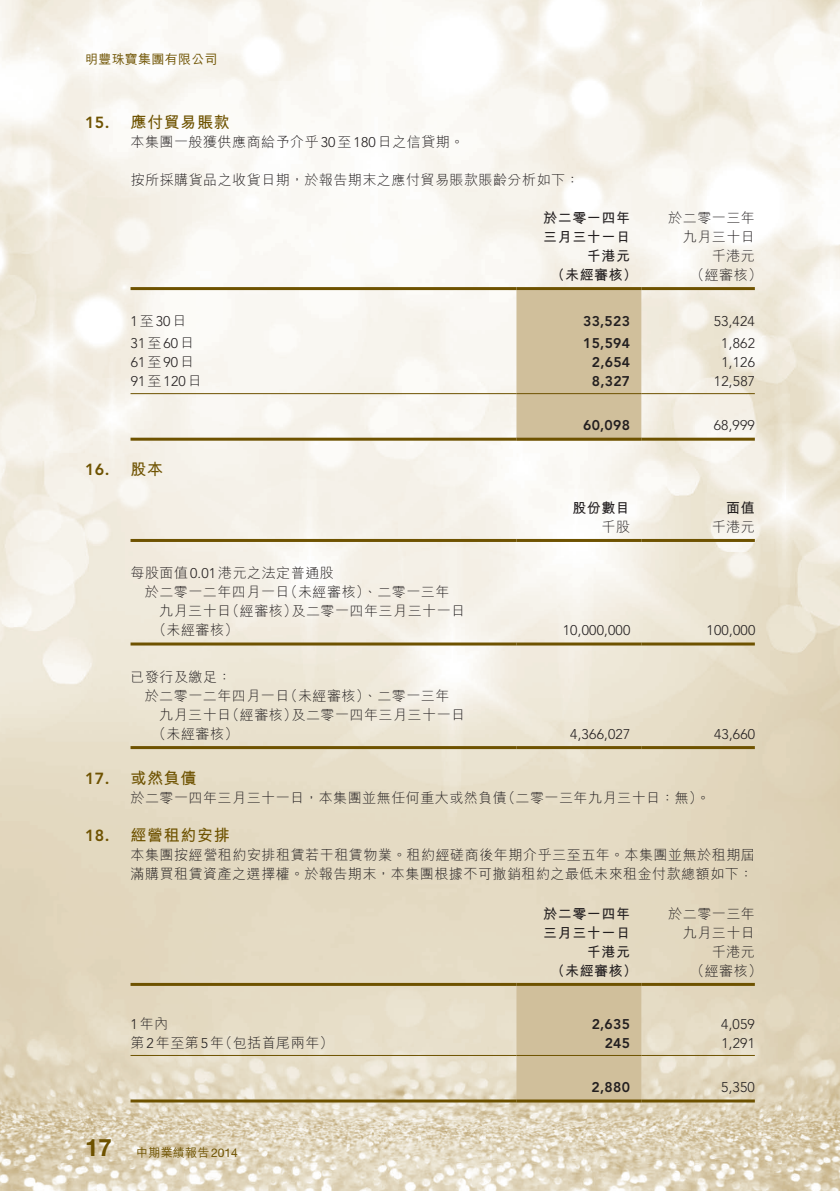
<style>
.page{position:relative;width:840px;height:1191px;background:#fff}
.page>*{position:absolute;margin:0;border:0;box-sizing:border-box;transform-origin:0 0}
.t1{font:700 24px "Helvetica Neue LT Std";color:#6e5200}
.t2{font:700 16px "M Hei HK";letter-spacing:.04em;color:#6e5200}
.t3{font:800 16px "Avenir LT Std";letter-spacing:.02em;color:#6e5200}
.t4{font:300 14px/19px "M Hei HK";letter-spacing:.035em;color:#231f20;text-align:right}
.t5{font:300 14px "Avenir LT Std";letter-spacing:.015em;color:#231f20}
.t6{font:700 14px/19px "M Hei HK";letter-spacing:.04em;color:#231f20}
.t7{font:800 14px "Avenir LT Std";letter-spacing:.02em;color:#231f20}
.t8{font:500 13px "M Hei HK";letter-spacing:.02em;color:#6e5200}
.t9{font:500 12px "M Hei HK";letter-spacing:.02em;color:#6e5200}
.s1{font-family:"Avenir LT Std"}
.s2{font-family:"M Hei HK"}
.s3{font-family:"Helvetica Neue LT Std";font-weight:400}
</style>
<div class="page">
<img style="left:0;top:0;width:839px;height:1191px">
<div style="left:516px;top:290px;width:125px;height:148px;background:#d0bf9b"></div>
<hr style="left:130px;top:287px;width:386px;height:3px;background:#6e5200">
<hr style="left:516px;top:287px;width:125px;height:3px;background:#6e5200">
<hr style="left:641px;top:287px;width:113px;height:3px;background:#6e5200">
<hr style="left:130px;top:393px;width:386px;height:1px;background:#6e5200">
<hr style="left:516px;top:393px;width:125px;height:1px;background:#6e5200">
<hr style="left:641px;top:393px;width:113px;height:1px;background:#6e5200">
<hr style="left:130px;top:438px;width:386px;height:3px;background:#6e5200">
<hr style="left:516px;top:438px;width:125px;height:3px;background:#6e5200">
<hr style="left:641px;top:438px;width:113px;height:3px;background:#6e5200">
<hr style="left:130px;top:539px;width:386px;height:3px;background:#6e5200">
<hr style="left:516px;top:539px;width:125px;height:3px;background:#6e5200">
<hr style="left:641px;top:539px;width:113px;height:3px;background:#6e5200">
<hr style="left:130px;top:642px;width:386px;height:3px;background:#6e5200">
<hr style="left:516px;top:642px;width:125px;height:3px;background:#6e5200">
<hr style="left:641px;top:642px;width:113px;height:3px;background:#6e5200">
<hr style="left:130px;top:746px;width:386px;height:3px;background:#6e5200">
<hr style="left:516px;top:746px;width:125px;height:3px;background:#6e5200">
<hr style="left:641px;top:746px;width:113px;height:3px;background:#6e5200">
<div style="left:516px;top:986px;width:125px;height:113px;background:#d0bf9b"></div>
<hr style="left:130px;top:983px;width:386px;height:3px;background:#6e5200">
<hr style="left:516px;top:983px;width:125px;height:3px;background:#6e5200">
<hr style="left:641px;top:983px;width:113px;height:3px;background:#6e5200">
<hr style="left:130px;top:1055px;width:386px;height:1px;background:#6e5200">
<hr style="left:516px;top:1055px;width:125px;height:1px;background:#6e5200">
<hr style="left:641px;top:1055px;width:113px;height:1px;background:#6e5200">
<hr style="left:130px;top:1099px;width:386px;height:3px;background:#6e5200">
<hr style="left:516px;top:1099px;width:125px;height:3px;background:#6e5200">
<hr style="left:641px;top:1099px;width:113px;height:3px;background:#6e5200">
<p class="t8" style="left:85px;top:50px;width:134px">明豐珠寶集團有限公司</p>
<p class="t3" style="left:85px;top:113px;width:26px">15.</p>
<p class="t3" style="left:85px;top:459px;width:26px">16.</p>
<p class="t3" style="left:85px;top:768px;width:26px">17.</p>
<p class="t3" style="left:85px;top:825px;width:26px">18.</p>
<h1 class="t1" style="left:85px;top:1133px;width:28px">17</h1>
<p class="t2" style="left:130px;top:110px;width:101px">應付貿易賬款</p>
<p class="t4" style="left:130px;top:132px;width:335px">本集團一般獲供應商給予介乎<span class="s1">30</span>至<span class="s1">180</span>日之信貸期。</p>
<p class="t4" style="left:131px;top:170px;width:450px">按所採購貨品之收貨日期，於報告期末之應付貿易賬款賬齡分析如下：</p>
<p class="t6" style="left:543px;top:207px;width:88px">於二零一四年三月三十一日</p>
<p class="t4" style="left:668px;top:208px;width:88px">於二零一三年九月三十日千港元</p>
<p class="t6" style="left:586px;top:245px;width:45px">千港元</p>
<p class="t5" style="left:130px;top:313px;width:57px">1<span class="s2">至</span>30<span class="s2">日</span></p>
<p class="t5" style="left:130px;top:335px;width:65px">31<span class="s2">至</span>60<span class="s2">日</span></p>
<p class="t5" style="left:131px;top:354px;width:65px">61<span class="s2">至</span>90<span class="s2">日</span></p>
<p class="t5" style="left:131px;top:373px;width:72px">91<span class="s2">至</span>120<span class="s2">日</span></p>
<p class="t2" style="left:130px;top:457px;width:34px">股本</p>
<p class="t4" style="left:284px;top:563px;width:167px;text-align:left;text-indent:-153px">每股面值<span class="s1">0.01</span>港元之法定普通股<br>（未經審核）、二零一三年</p>
<p class="t4" style="left:145px;top:582px;width:146px">於二零一二年四月一日</p>
<p class="t4" style="left:225px;top:601px;width:73px">（經審核）</p>
<p class="t4" style="left:159px;top:601px;width:74px">九月三十日</p>
<p class="t4" style="left:291px;top:601px;width:175px">及二零一四年三月三十一日</p>
<p class="t4" style="left:152px;top:620px;width:87px">（未經審核(</p>
<p class="t4" style="left:130px;top:667px;width:102px">已發行及繳足：</p>
<p class="t4" style="left:284px;top:686px;width:167px">（未經審核）、二零一三年</p>
<p class="t4" style="left:145px;top:686px;width:146px">於二零一二年四月一日</p>
<p class="t4" style="left:225px;top:705px;width:73px">（經審核）</p>
<p class="t4" style="left:159px;top:705px;width:74px">九月三十日</p>
<p class="t4" style="left:291px;top:705px;width:175px">及二零一四年三月三十一日</p>
<p class="t4" style="left:152px;top:724px;width:87px">（未經審核(</p>
<p class="t2" style="left:130px;top:766px;width:67px">或然負債</p>
<p class="t6" style="left:550px;top:264px;width:88px">（未經審核）</p>
<p class="t4" style="left:690px;top:265px;width:73px">（經審核(</p>
<p class="t7" style="left:582px;top:313px;width:48px">33,523</p>
<p class="t5" style="left:713px;top:313px;width:43px">53,424</p>
<p class="t7" style="left:583px;top:335px;width:48px">15,594</p>
<p class="t5" style="left:721px;top:335px;width:35px">1,862</p>
<p class="t7" style="left:591px;top:354px;width:40px">2,654</p>
<p class="t5" style="left:721px;top:354px;width:35px">1,126</p>
<p class="t7" style="left:591px;top:373px;width:40px">8,327</p>
<p class="t5" style="left:713px;top:373px;width:43px">12,587</p>
<p class="t7" style="left:582px;top:417px;width:48px">60,098</p>
<p class="t5" style="left:713px;top:417px;width:43px">68,999</p>
<p class="t6" style="left:572px;top:497px;width:59px">股份數目</p>
<p class="t6" style="left:725px;top:497px;width:30px">面值</p>
<p class="t4" style="left:601px;top:517px;width:30px">千股</p>
<p class="t4" style="left:711px;top:517px;width:45px">千港元</p>
<p class="t5" style="left:562px;top:622px;width:69px">10,000,000</p>
<p class="t5" style="left:706px;top:622px;width:50px">100,000</p>
<p class="t5" style="left:570px;top:725px;width:62px">4,366,027</p>
<p class="t5" style="left:713px;top:725px;width:43px">43,660</p>
<p class="t4" style="left:501px;top:787px;width:210px">（二零一三年九月三十日：無。(</p>
<p class="t4" style="left:130px;top:787px;width:378px">於二零一四年三月三十一日，本集團並無任何重大或然負債</p>
<p class="t2" style="left:130px;top:823px;width:101px">經營租約安排</p>
<p class="t4" style="left:130px;top:844px;width:625px;text-align:left">本集團按經營租約安排租賃若干租賃物業。租約經磋商後年期介乎三至五年。本集團並無於租期屆滿購買租賃資產之選擇權。於報告期末，本集團根據不可撤銷租約之最低未來租金付款總額如下：</p>
<p class="t6" style="left:543px;top:902px;width:88px">於二零一四年三月三十一日</p>
<p class="t4" style="left:668px;top:903px;width:88px">於二零一三年九月三十日千港元</p>
<p class="t6" style="left:586px;top:940px;width:45px">千港元</p>
<p class="t4" style="left:130px;top:1014px;width:39px"><span class="s1">1</span>年內</p>
<p class="t4" style="left:130px;top:1033px;width:204px">第<span class="s1">2</span>年至第<span class="s1">5</span> （年 包括首尾兩年(</p>
<p class="t9" style="left:136px;top:1144px;width:103px">中期業績報告<span class="s3">2014</span></p>
<p class="t6" style="left:550px;top:959px;width:88px">（未經審核）</p>
<p class="t4" style="left:690px;top:960px;width:73px">（經審核(</p>
<p class="t7" style="left:591px;top:1016px;width:40px">2,635</p>
<p class="t5" style="left:720px;top:1016px;width:35px">4,059</p>
<p class="t7" style="left:604px;top:1035px;width:27px">245</p>
<p class="t5" style="left:721px;top:1035px;width:35px">1,291</p>
<p class="t7" style="left:591px;top:1079px;width:40px">2,880</p>
<p class="t5" style="left:720px;top:1079px;width:35px">5,350</p>
</div>
